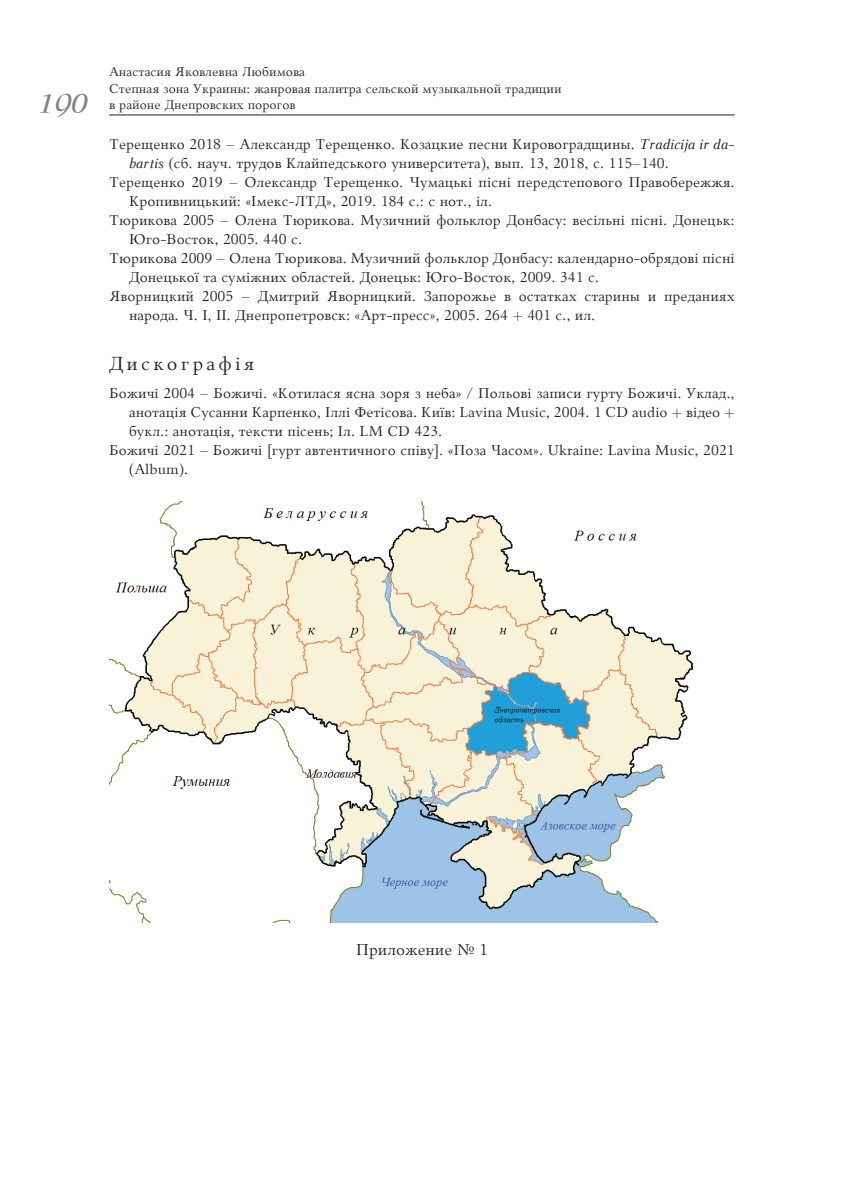
<style>
.page{position:relative;width:844px;height:1191px;background:#fff}
.page>*{position:absolute;margin:0;border:0;box-sizing:border-box;transform-origin:0 0}
.t1{font:italic 700 28px "Bernhard Modern BT";color:#808285}
.t2{font:21px "Palemonas";letter-spacing:.15em;color:#231f20}
.t3{font:17.5px "Palemonas";color:#231f20}
.t4{font:15.75px "Palemonas";color:#231f20}
.t5{font:14px/16.8px "Palemonas";color:#231f20}
.s1{font-style:italic}
</style>
<div class="page">
<hr style="left:109px;top:114px;width:625px;height:1px;background:#231f20">
<img style="left:109px;top:501px;width:584px;height:421px">
<h1 class="t1" style="left:39px;top:86px;width:51px">190</h1>
<p class="t5" style="left:109px;top:63px;width:454px">Анастасия Яковлевна Любимова<br>Степная зона Украины: жанровая палитра сельской музыкальной традиции в районе Днепровских порогов</p>
<p class="t4" style="left:109px;top:131px;width:627px">Терещенко 2018 – Aлександр Терещенко. Козацкие песни Кировоградщины. <span class="s1">Tradicija ir da-</span></p>
<p class="t4" style="left:129px;top:150px;width:541px"><span class="s1">bartis</span> (cб. науч. трудов Клайпедського университета), вып. 13, 2018, c. 115–140.</p>
<p class="t4" style="left:109px;top:169px;width:627px">Терещенко 2019 – Олександр Терещенко. Чумацькі пісні передстепового Правобережжя.</p>
<p class="t4" style="left:129px;top:188px;width:364px">Кропивницький: «Імекс-ЛТД», 2019. 184 с.: с нот., іл.</p>
<p class="t4" style="left:109px;top:207px;width:627px">Тюрикова 2005 – Олена Тюрикова. Музичний фольклор Донбасу: весільні пісні. Донецьк:</p>
<p class="t4" style="left:129px;top:226px;width:174px">Юго-Восток, 2005. 440 с.</p>
<p class="t4" style="left:109px;top:245px;width:627px">Тюрикова 2009 – Олена Тюрикова. Музичний фольклор Донбасу: календарно-обрядові пісні</p>
<p class="t4" style="left:129px;top:264px;width:471px">Донецької та суміжних областей. Донецьк: Юго-Восток, 2009. 341 с.</p>
<p class="t4" style="left:109px;top:283px;width:627px">Яворницкий 2005 – Дмитрий Яворницкий. Запорожье в остатках старины и преданиях</p>
<p class="t4" style="left:129px;top:302px;width:468px">народа. Ч. I, II. Днепропетровск: «Арт-пресс», 2005. 264 + 401 с., ил.</p>
<h2 class="t2" style="left:109px;top:346px;width:146px">Дискографія</h2>
<p class="t4" style="left:109px;top:380px;width:627px">Божичі 2004 – Божичі. «Котилася ясна зоря з неба» / Польові записи гурту Божичі. Уклад.,</p>
<p class="t4" style="left:129px;top:399px;width:607px">анотація Сусанни Карпенко, Іллі Фетісова. Київ: Lavina Music, 2004. 1 CD audio + відео +</p>
<p class="t4" style="left:129px;top:418px;width:314px">букл.: анотація, тексти пісень; Іл. LM CD 423.</p>
<p class="t4" style="left:109px;top:437px;width:627px">Божичі 2021 – Божичі [гурт автентичного співу]. «Поза Часом». Ukraine: Lavina Music, 2021</p>
<p class="t4" style="left:129px;top:456px;width:61px">(Album).</p>
<p class="t3" style="left:356px;top:934px;width:133px">Приложение № 1</p>
</div>
